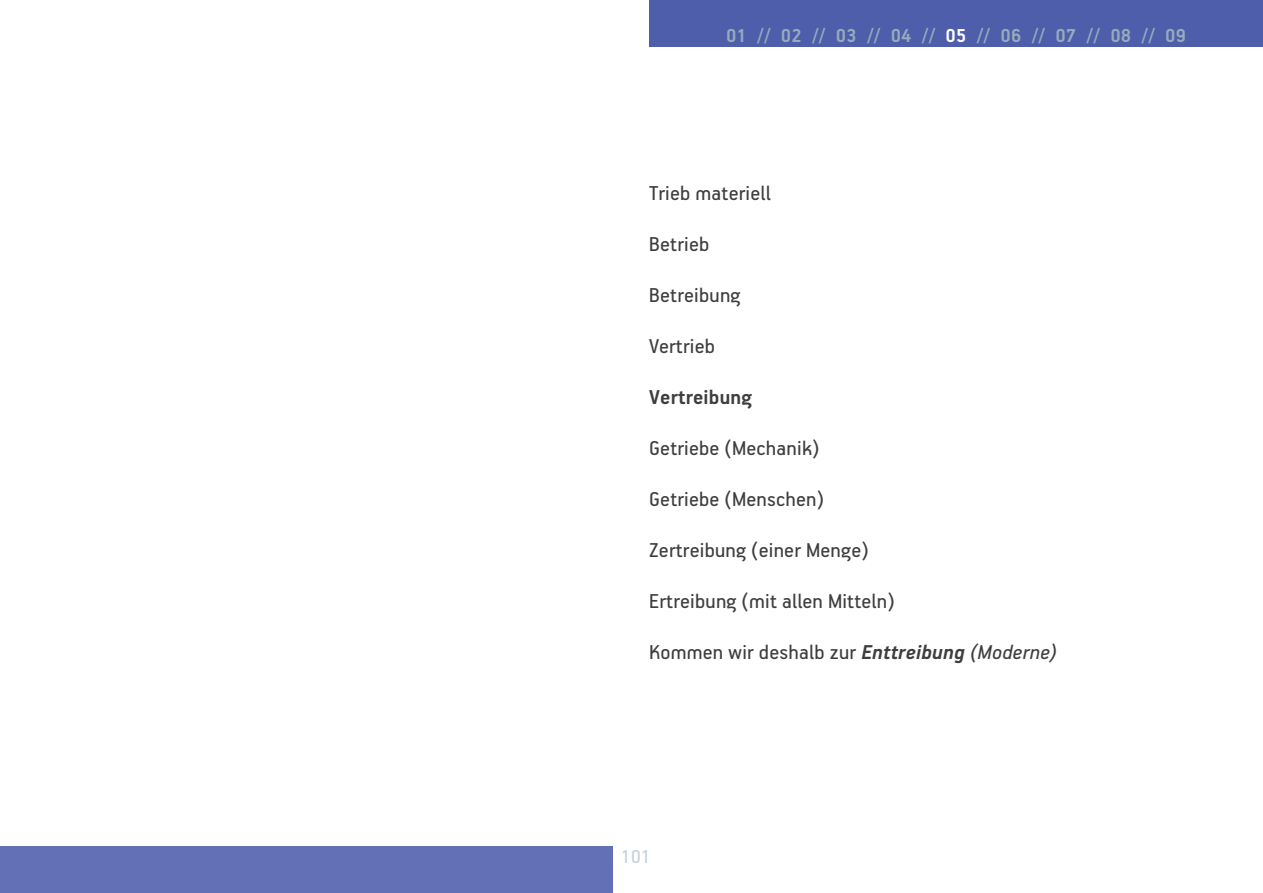
<style>
.page{position:relative;width:1263px;height:893px;background:#fff}
.page>*{position:absolute;margin:0;border:0;box-sizing:border-box;transform-origin:0 0}
.t1{font:22.5px "PF Handbook Pro";letter-spacing:.01em;color:#3e3e3f}
.t2{font:700 22.5px "PF Handbook Pro";letter-spacing:.01em;color:#3e3e3f}
.t3{font:700 21px "PF Handbook Pro";letter-spacing:.005em;color:#97abbd}
.t4{font:21px "PF Handbook Pro";color:#c7cfd9}
.s1{color:#fff}
.s2{font-weight:700;font-style:italic}
.s3{font-style:italic}
</style>
<div class="page">
<div style="left:0;top:846px;width:613px;height:47px;background:#6370b5"></div>
<div style="left:649px;top:0;width:614px;height:47px;background:#4e5eaa"></div>
<p class="t3" style="left:726px;top:23px;width:462px">01 // 02 // 03 // 04 // <span class="s1">05</span> // 06 // 07 // 08 // 09</p>
<p class="t1" style="left:649px;top:179px;width:123px">Trieb materiell</p>
<p class="t1" style="left:649px;top:230px;width:61px">Betrieb</p>
<p class="t1" style="left:649px;top:281px;width:93px">Betreibung</p>
<p class="t1" style="left:649px;top:332px;width:67px">Vertrieb</p>
<p class="t2" style="left:649px;top:383px;width:104px">Vertreibung</p>
<p class="t1" style="left:649px;top:434px;width:172px">Getriebe (Mechanik)</p>
<p class="t1" style="left:649px;top:485px;width:176px">Getriebe (Menschen)</p>
<p class="t1" style="left:649px;top:536px;width:221px">Zertreibung (einer Menge)</p>
<p class="t1" style="left:649px;top:587px;width:247px">Ertreibung (mit allen Mitteln)</p>
<p class="t1" style="left:649px;top:638px;width:410px">Kommen wir deshalb zur <span class="s2">Enttreibung</span> <span class="s3">(Moderne)</span></p>
<p class="t4" style="left:621px;top:844px;width:31px">101</p>
</div>
